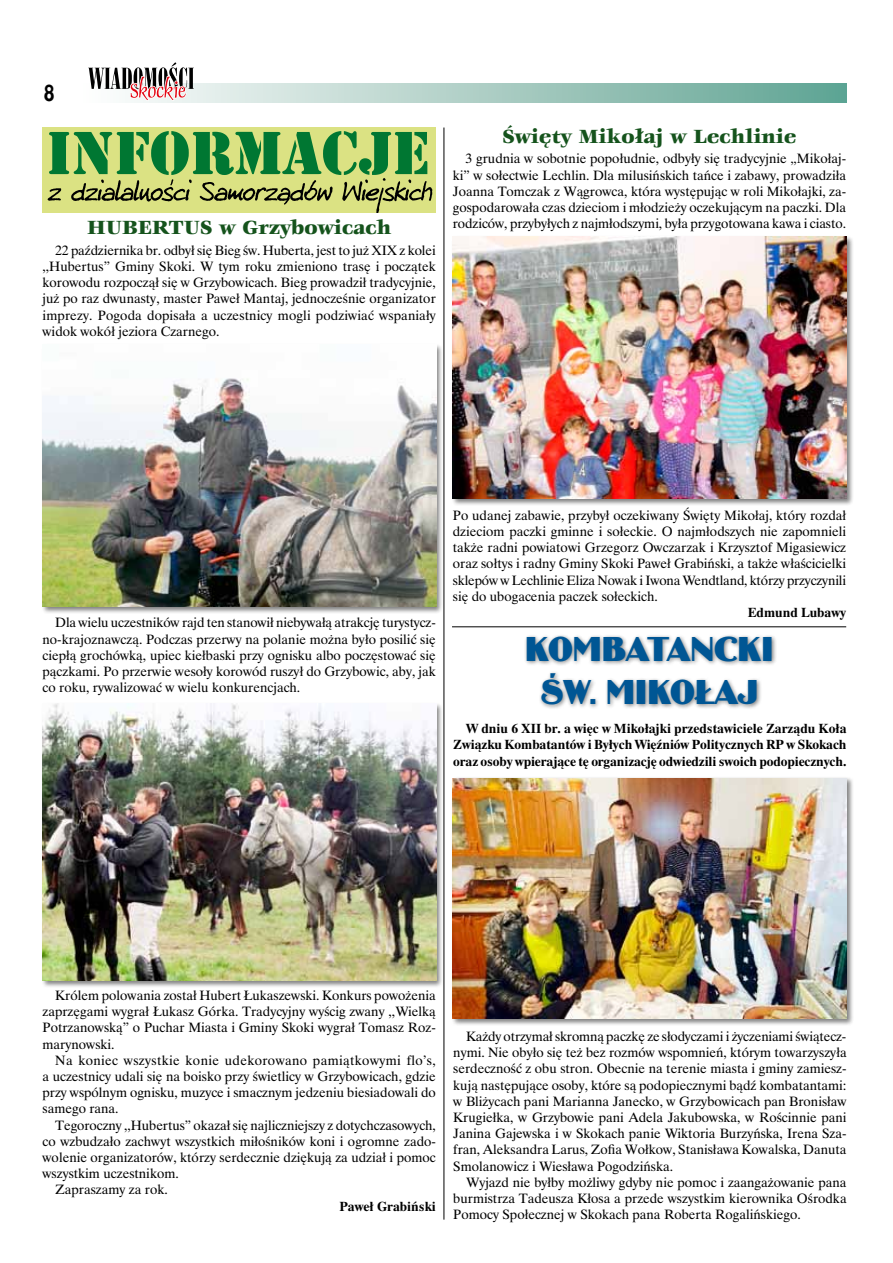
<style>
.page{position:relative;width:893px;height:1263px;background:#fff}
.page>*{position:absolute;margin:0;border:0;box-sizing:border-box;transform-origin:0 0}
.t1{font:36px/43.2px "Binner DEE";color:#005694;text-align:center}
.t2{font:700 22.5px "Switzerland Narrow";color:#000}
.t3{font:21px "Veljovic Black CE Normal";color:#15531c}
.t4{font:13.5px/16.2px "Time Ibis EE";color:#000;text-align:justify}
.t5{font:700 13.5px/16.2px "Time Ibis EE";letter-spacing:-.01em;color:#000;text-align:justify}
</style>
<div class="page">
<svg style="left:194px;top:83px;width:652px;height:19px;background:#a4c9c0"></svg>
<svg style="left:88px;top:63px;width:106px;height:39px"></svg>
<div style="left:43px;top:128px;width:393px;height:85px;background:#dbe283"></div>
<svg style="left:48px;top:131px;width:384px;height:82px"></svg>
<hr style="left:444px;top:128px;width:1px;height:1091px;background:#000">
<div style="left:41px;top:343px;width:403px;height:271px;background:#000;opacity:.5"></div>
<img style="left:43px;top:344px;width:393px;height:263px">
<div style="left:41px;top:702px;width:403px;height:286px;background:#000;opacity:.5"></div>
<img style="left:43px;top:704px;width:393px;height:277px">
<div style="left:451px;top:235px;width:403px;height:271px;background:#000;opacity:.5"></div>
<img style="left:453px;top:236px;width:393px;height:263px">
<div style="left:524px;top:633px;width:254px;height:77px;background:#000;opacity:.5"></div>
<div style="left:451px;top:776px;width:403px;height:250px;background:#000;opacity:.5"></div>
<img style="left:453px;top:778px;width:393px;height:240px">
<hr style="left:452px;top:626px;width:394px;height:1px;background:#000">
<h2 class="t2" style="left:44px;top:80px;width:12px">8</h2>
<h3 class="t3" style="left:87px;top:216px;width:305px">HUBERTUS w Grzybowicach</h3>
<p class="t4" style="left:43px;top:242px;width:395px;text-indent:13px">22 października br. odbył się Bieg św. Huberta, jest to już XIX z kolei ,,Hubertus” Gminy Skoki. W tym roku zmieniono trasę i początek korowodu rozpoczął się w Grzybowicach. Bieg prowadził tradycyjnie, już po raz dwunasty, master Paweł Mantaj, jednocześnie organizator imprezy. Pogoda dopisała a uczestnicy mogli podziwiać wspaniały widok wokół jeziora Czarnego.</p>
<h3 class="t3" style="left:502px;top:124px;width:296px">Święty Mikołaj w Lechlinie</h3>
<p class="t4" style="left:453px;top:150px;width:395px;text-indent:13px">3 grudnia w sobotnie popołudnie, odbyły się tradycyjnie „Mikołaj&shy;ki” w sołectwie Lechlin. Dla milusińskich tańce i zabawy, prowadziła Joanna Tomczak z Wągrowca, która występując w roli Mikołajki, za&shy;gospodarowała czas dzieciom i młodzieży oczekującym na paczki. Dla rodziców, przybyłych z najmłodszymi, była przygotowana kawa i ciasto.</p>
<p class="t4" style="left:43px;top:614px;width:395px;text-indent:13px">Dla wielu uczestników rajd ten stanowił niebywałą atrakcję turystycz&shy;no-krajoznawczą. Podczas przerwy na polanie można było posilić się ciepłą grochówką, upiec kiełbaski przy ognisku albo poczęstować się pączkami. Po przerwie wesoły korowód ruszył do Grzybowic, aby, jak co roku, rywalizować w wielu konkurencjach.</p>
<p class="t4" style="left:453px;top:507px;width:395px">Po udanej zabawie, przybył oczekiwany Święty Mikołaj, który rozdał dzieciom paczki gminne i sołeckie. O najmłodszych nie zapomnieli także radni powiatowi Grzegorz Owczarzak i Krzysztof Migasiewicz oraz sołtys i radny Gminy Skoki Paweł Grabiński, a także właścicielki sklepów w Lechlinie Eliza Nowak i Iwona Wendtland, którzy przyczynili się do ubogacenia paczek sołeckich.</p>
<p class="t5" style="left:748px;top:604px;width:100px">Edmund Lubawy</p>
<h1 class="t1" style="left:525px;top:627px;width:250px">KOMBATANCKI<br>ŚW. MIKOŁAJ</h1>
<p class="t5" style="left:453px;top:720px;width:395px;text-indent:13px">W dniu 6 XII br. a więc w Mikołajki przedstawiciele Zarządu Koła Związku Kombatantów i Byłych Więźniów Politycznych RP w Skokach oraz osoby wpierające tę organizację odwiedzili swoich podopiecznych.</p>
<p class="t4" style="left:43px;top:987px;width:395px;text-indent:13px">Królem polowania został Hubert Łukaszewski. Konkurs powożenia zaprzęgami wygrał Łukasz Górka. Tradycyjny wyścig zwany ,,Wielką Potrzanowską” o Puchar Miasta i Gminy Skoki wygrał Tomasz Roz&shy;marynowski.</p>
<p class="t4" style="left:43px;top:1052px;width:395px;text-indent:13px">Na koniec wszystkie konie udekorowano pamiątkowymi flo’s, a uczestnicy udali się na boisko przy świetlicy w Grzybowicach, gdzie przy wspólnym ognisku, muzyce i smacznym jedzeniu biesiadowali do samego rana.</p>
<p class="t4" style="left:55px;top:1117px;width:382px">Tegoroczny ,,Hubertus” okazał się najliczniejszy z dotychczasowych,</p>
<p class="t4" style="left:43px;top:1133px;width:395px">co wzbudzało zachwyt wszystkich miłośników koni i ogromne zado-</p>
<p class="t4" style="left:43px;top:1149px;width:395px">wolenie organizatorów, którzy serdecznie dziękują za udział i pomoc</p>
<p class="t4" style="left:43px;top:1165px;width:138px">wszystkim uczestnikom.</p>
<p class="t4" style="left:55px;top:1181px;width:114px">Zapraszamy za rok.</p>
<p class="t5" style="left:340px;top:1198px;width:98px">Paweł Grabiński</p>
<p class="t4" style="left:453px;top:1028px;width:395px;text-indent:13px">Każdy otrzymał skromną paczkę ze słodyczami i życzeniami świątecz&shy;nymi. Nie obyło się też bez rozmów wspomnień, którym towarzyszyła serdeczność z obu stron. Obecnie na terenie miasta i gminy zamiesz&shy;kują następujące osoby, które są podopiecznymi bądź kombatantami: w Bliżycach pani Marianna Janecko, w Grzybowicach pan Bronisław Krugiełka, w Grzybowie pani Adela Jakubowska, w Rościnnie pani Janina Gajewska i w Skokach panie Wiktoria Burzyńska, Irena Sza&shy;fran, Aleksandra Larus, Zofia Wołkow, Stanisława Kowalska, Danuta Smolanowicz i Wiesława Pogodzińska.</p>
<p class="t4" style="left:453px;top:1174px;width:395px;text-indent:13px">Wyjazd nie byłby możliwy gdyby nie pomoc i zaangażowanie pana burmistrza Tadeusza Kłosa a przede wszystkim kierownika Ośrodka Pomocy Społecznej w Skokach pana Roberta Rogalińskiego.</p>
</div>
